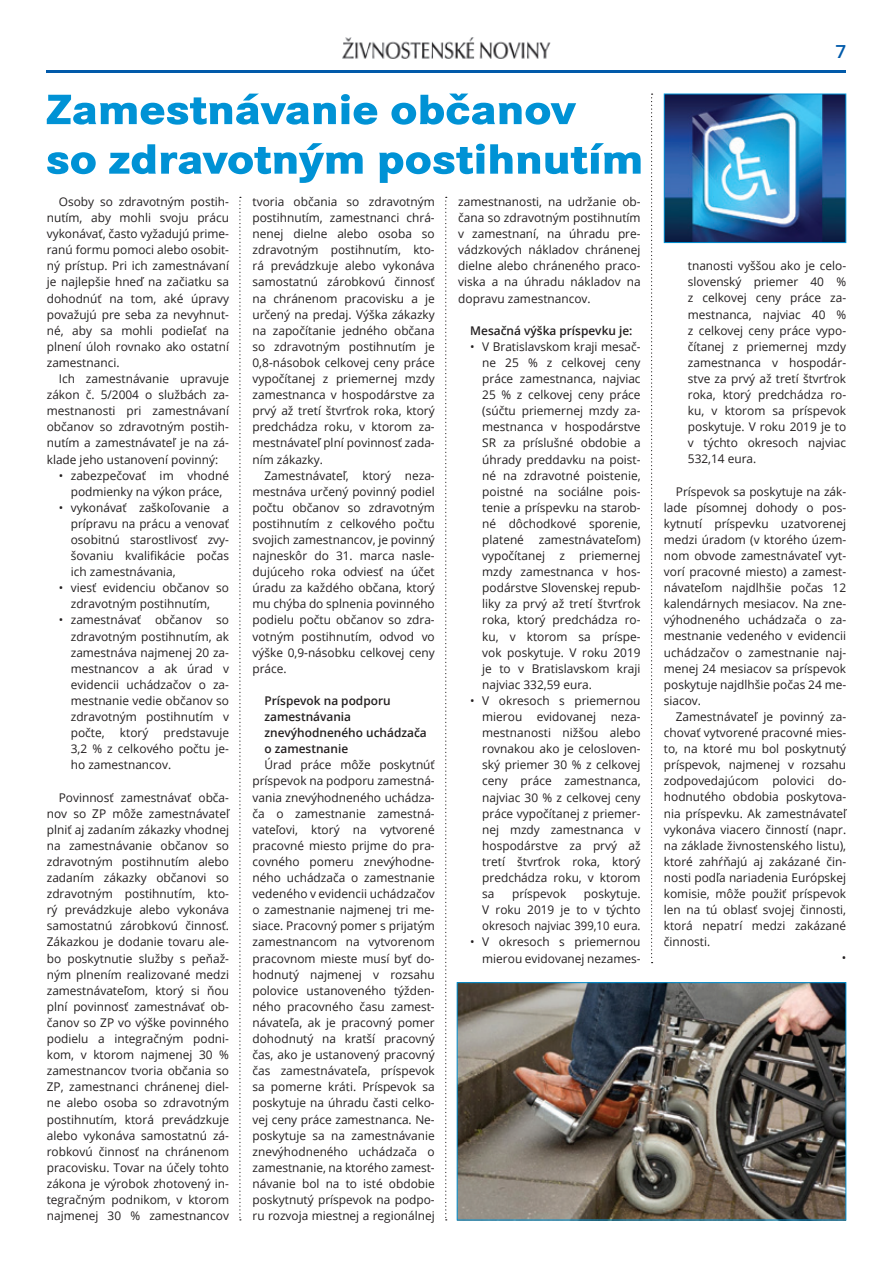
<style>
.page{position:relative;width:893px;height:1263px;background:#fff}
.page>*{position:absolute;margin:0;border:0;box-sizing:border-box;transform-origin:0 0}
.t1{font:600 18px "Open Sans";color:#015aaa;scale:1.05 1}
.t2{font:12px/16px "Open Sans";color:#231f20;text-align:justify}
.t3{font:600 12px/16px "Open Sans";color:#231f20}
</style>
<div class="page">
<hr style="left:47px;top:70px;width:799px;height:3px;background:#015aaa">
<img style="left:342px;top:37px;width:209px;height:22px">
<svg style="left:47px;top:143px;width:594px;height:40px"></svg>
<svg style="left:47px;top:94px;width:529px;height:31px"></svg>
<svg style="left:445px;top:197px;width:2px;height:1023px"></svg>
<svg style="left:651px;top:94px;width:2px;height:869px"></svg>
<svg style="left:239px;top:197px;width:2px;height:1023px"></svg>
<img style="left:666px;top:96px;width:178px;height:145px">
<div style="left:664px;top:94px;width:182px;height:149px;border:1px solid #0092d5"></div>
<img style="left:459px;top:984px;width:385px;height:234px">
<div style="left:457px;top:982px;width:389px;height:238px;border:1px solid #0092d5"></div>
<h1 class="t1" style="left:835px;top:39px;width:12px">7</h1>
<p class="t2" style="left:47px;top:193px;width:184px;text-indent:12px">Osoby so zdravotným postih&shy;nutím, aby mohli svoju prácu vykonávať, často vyžadujú prime&shy;ranú formu pomoci alebo osobit&shy;ný prístup. Pri ich zamestnávaní je najlepšie hneď na začiatku sa dohodnúť na tom, aké úpravy považujú pre seba za nevyhnut&shy;né, aby sa mohli podieľať na plnení úloh rovnako ako ostatní zamestnanci.</p>
<p class="t2" style="left:47px;top:370px;width:184px;text-indent:12px">Ich zamestnávanie upravuje zákon č. 5/2004 o službách za&shy;mestnanosti pri zamestnávaní občanov so zdravotným postih&shy;nutím a zamestnávateľ je na zá&shy;klade jeho ustanovení povinný:</p>
<p class="t2" style="left:59px;top:467px;width:172px;text-align:center">• zabezpečovať im vhodné podmienky na výkon práce,</p>
<p class="t2" style="left:71px;top:499px;width:160px;text-indent:-12px">• vykonávať zaškoľovanie a prípravu na prácu a venovať osobitnú starostlivosť zvy&shy;šovaniu kvalifikácie počas ich zamestnávania,</p>
<p class="t2" style="left:59px;top:580px;width:172px;text-align:center">• viesť evidenciu občanov so zdravotným postihnutím,</p>
<p class="t2" style="left:71px;top:612px;width:160px;text-indent:-12px">• zamestnávať občanov so zdravotným postihnutím, ak zamestnáva najmenej 20 za&shy;mestnancov a ak úrad v evidencii uchádzačov o za&shy;mestnanie vedie občanov so zdravotným postihnutím v počte,</p>
<p class="t2" style="left:120px;top:724px;width:30px">ktorý</p>
<p class="t2" style="left:71px;top:724px;width:160px;text-indent:93px">predstavuje 3,2 % z celkového počtu je&shy;ho zamestnancov.</p>
<p class="t2" style="left:47px;top:789px;width:184px;text-indent:12px">Povinnosť zamestnávať obča&shy;nov so ZP môže zamestnávateľ plniť aj zadaním zákazky vhodnej na zamestnávanie občanov so zdravotným postihnutím alebo zadaním zákazky občanovi so zdravotným postihnutím, kto&shy;rý prevádzkuje alebo vykonáva samostatnú zárobkovú činnosť.<br>Zákazkou je dodanie tovaru ale&shy;bo poskytnutie služby s peňaž&shy;ným plnením realizované medzi zamestnávateľom, ktorý si ňou plní povinnosť zamestnávať ob&shy;čanov so ZP vo výške povinného podielu a integračným podni&shy;kom, v ktorom najmenej 30 % zamestnancov tvoria občania so ZP, zamestnanci chránenej diel&shy;ne alebo osoba so zdravotným postihnutím, ktorá prevádzkuje alebo vykonáva samostatnú zá&shy;robkovú činnosť na chránenom pracovisku. Tovar na účely tohto zákona je výrobok zhotovený in&shy;tegračným podnikom, v ktorom najmenej 30 % zamestnancov</p>
<p class="t2" style="left:252px;top:193px;width:184px">tvoria občania so zdravotným postihnutím, zamestnanci chrá&shy;nenej dielne alebo osoba so zdravotným postihnutím, kto&shy;rá prevádzkuje alebo vykonáva samostatnú zárobkovú činnosť na chránenom pracovisku a je určený na predaj. Výška zákazky na započítanie jedného občana so zdravotným postihnutím je 0,8-násobok celkovej ceny práce vypočítanej z priemernej mzdy zamestnanca v hospodárstve za prvý až tretí štvrťrok roka, ktorý predchádza roku, v ktorom za&shy;mestnávateľ plní povinnosť zada&shy;ním zákazky.</p>
<p class="t2" style="left:252px;top:467px;width:184px;text-indent:12px">Zamestnávateľ, ktorý neza&shy;mestnáva určený povinný podiel počtu občanov so zdravotným postihnutím z celkového počtu svojich zamestnancov, je povinný najneskôr do 31. marca nasle&shy;dujúceho roka odviesť na účet úradu za každého občana, ktorý mu chýba do splnenia povinného podielu počtu občanov so zdra&shy;votným postihnutím, odvod vo výške 0,9-násobku celkovej ceny práce.</p>
<p class="t3" style="left:264px;top:692px;width:164px">Príspevok na podporu zamestnávania znevýhodneného uchádzača o zamestnanie</p>
<p class="t2" style="left:252px;top:757px;width:184px">Ú rad práce môže poskytnúť príspevok na podporu zamestná&shy;vania znevýhodneného uchádza&shy;ča o zamestnanie zamestná&shy;vateľovi, ktorý na vytvorené pracovné miesto prijme do pra&shy;covného pomeru znevýhodne&shy;ného uchádzača o zamestnanie vedeného v evidencii uchádzačov o zamestnanie najmenej tri me&shy;siace. Pracovný pomer s prijatým zamestnancom na vytvorenom pracovnom mieste musí byť do&shy;hodnutý najmenej v rozsahu polovice ustanoveného týžden&shy;ného pracovného času zamest&shy;návateľa, ak je pracovný pomer dohodnutý na kratší pracovný čas, ako je ustanovený pracovný čas zamestnávateľa, príspevok sa pomerne kráti. Príspevok sa poskytuje na úhradu časti celko&shy;vej ceny práce zamestnanca. N e&shy;poskytuje sa na zamestnávanie znevýhodneného uchádzača o zamestnanie, na ktorého zamest&shy;návanie bol na to isté obdobie poskytnutý príspevok na podpo&shy;ru rozvoja miestnej a regionálnej</p>
<p class="t2" style="left:458px;top:193px;width:184px">zamestnanosti, na udržanie ob&shy;čana so zdravotným postihnutím v zamestnaní, na úhradu pre&shy;vádzkových nákladov chránenej dielne alebo chráneného praco&shy;viska a na úhradu nákladov na dopravu zamestnancov.</p>
<p class="t3" style="left:470px;top:322px;width:164px">Mesačná výška príspevku je:</p>
<p class="t2" style="left:482px;top:338px;width:160px;text-indent:-12px">• V Bratislavskom kraji mesač&shy;ne 25 % z celkovej ceny práce zamestnanca, najviac 25 % z celkovej ceny práce (súčtu priemernej mzdy za&shy;mestnanca v hospodárstve SR za príslušné obdobie a úhrady preddavku na poist&shy;né na zdravotné poistenie, poistné na sociálne pois&shy;tenie a príspevku na starob&shy;né dôchodkové sporenie, platené zamestnávateľom) vypočítanej z priemernej mzdy zamestnanca v hos&shy;podárstve Slovenskej repub&shy;liky za prvý až tretí štvrťrok roka, ktorý predchádza ro&shy;ku, v ktorom sa príspe&shy;vok poskytuje. V roku 2019 je to v Bratislavskom kraji najviac 332,59 eura.</p>
<p class="t2" style="left:482px;top:692px;width:160px;text-indent:-12px">• V okresoch s priemernou mierou evidovanej neza&shy;mestnanosti nižšou alebo rovnakou ako je celosloven&shy;ský priemer 30 % z celkovej ceny práce zamestnanca, najviac 30 % z celkovej ceny práce vypočítanej z priemer&shy;nej mzdy zamestnanca v hospodárstve za prvý až tretí štvrťrok roka, ktorý predchádza roku, v ktorom sa</p>
<p class="t2" style="left:512px;top:885px;width:56px">príspevok</p>
<p class="t2" style="left:482px;top:885px;width:160px;text-indent:102px">poskytuje.<br>V roku 2019 je to v týchto okresoch najviac 399,10 eura.</p>
<p class="t2" style="left:470px;top:934px;width:172px;text-align:right">• V okresoch s priemernou mierou evidovanej nezames-</p>
<p class="t2" style="left:688px;top:257px;width:160px">tnanosti vyššou ako je celo&shy;slovenský priemer 40 % z celkovej ceny práce za&shy;mestnanca, najviac 40 % z celkovej ceny práce vypo&shy;čítanej z priemernej mzdy zamestnanca v hospodár&shy;stve za prvý až tretí štvrťrok roka, ktorý predchádza ro&shy;ku, v ktorom sa príspevok poskytuje. V roku 2019 je to v týchto okresoch najviac 532,14 eura.</p>
<p class="t2" style="left:664px;top:483px;width:184px;text-indent:12px">Príspevok sa poskytuje na zák&shy;lade písomnej dohody o pos&shy;kytnutí príspevku uzatvorenej medzi úradom (v ktorého územ&shy;nom obvode zamestnávateľ vyt&shy;vorí pracovné miesto) a zamest&shy;návateľom najdlhšie počas 12 kalendárnych mesiacov. Na zne&shy;výhodneného uchádzača o za&shy;mestnanie vedeného v evidencii uchádzačov o zamestnanie naj&shy;menej 24 mesiacov sa príspevok poskytuje najdlhšie počas 24 me&shy;siacov.</p>
<p class="t2" style="left:676px;top:708px;width:172px">Zamestnávateľ je povinný za-</p>
<p class="t2" style="left:664px;top:724px;width:184px">chovať vytvorené pracovné mies-</p>
<p class="t2" style="left:664px;top:740px;width:184px">to, na ktoré mu bol poskytnutý</p>
<p class="t2" style="left:664px;top:756px;width:184px">príspevok, najmenej v rozsahu</p>
<p class="t2" style="left:664px;top:773px;width:184px">zodpovedajúcom polovici do-</p>
<p class="t2" style="left:664px;top:789px;width:184px">hodnutého obdobia poskytova-</p>
<p class="t2" style="left:664px;top:805px;width:184px">nia príspevku. Ak zamestnávateľ</p>
<p class="t2" style="left:664px;top:821px;width:184px">vykonáva viacero činností (napr.</p>
<p class="t2" style="left:664px;top:837px;width:184px">na základe živnostenského listu),</p>
<p class="t2" style="left:664px;top:853px;width:184px">ktoré zahŕňajú aj zakázané čin-</p>
<p class="t2" style="left:664px;top:869px;width:184px">nosti podľa nariadenia Európskej</p>
<p class="t2" style="left:664px;top:885px;width:184px">komisie, môže použiť príspevok</p>
<p class="t2" style="left:664px;top:901px;width:184px">len na tú oblasť svojej činnosti,</p>
<p class="t2" style="left:664px;top:917px;width:184px">ktorá nepatrí medzi zakázané</p>
<p class="t2" style="left:664px;top:933px;width:48px">činnosti.</p>
<p class="t2" style="left:842px;top:950px;width:6px">•</p>
</div>
